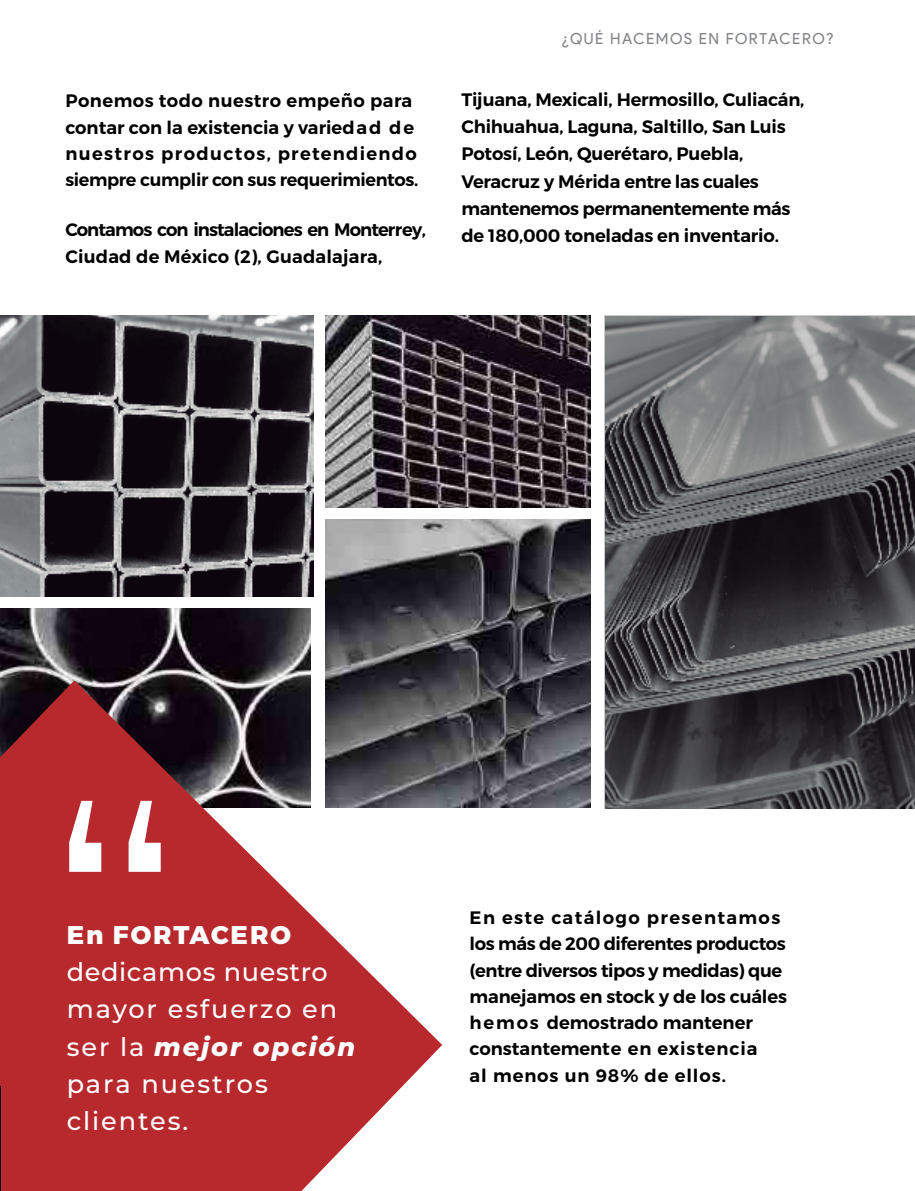
<style>
.page{position:relative;width:915px;height:1191px;background:#fff}
.page>*{position:absolute;margin:0;border:0;box-sizing:border-box;transform-origin:0 0}
.t1{font:100 248.1px "Gobold";color:#fff}
.t2{font:500 25.5px/37.2px "Montserrat";letter-spacing:.07em;color:#fff}
.t3{font:800 25.5px "Montserrat";letter-spacing:.075em;color:#fff}
.t4{font:600 18px/26.2px "Montserrat";letter-spacing:-.01em;color:#000}
.t5{font:600 18px/26.2px "Montserrat";letter-spacing:.025em;color:#000}
.t6{font:600 18px/26.2px "Montserrat";letter-spacing:-.05em;color:#000}
.t7{font:600 17.7px "Montserrat";letter-spacing:-.02em;color:#000}
.t8{font:15.3px "Product Sans";letter-spacing:.1em;color:#808285}
.s1{font-size:18px}
.s2{font-weight:800;font-style:italic}
</style>
<div class="page">
<img style="left:0;top:609px;width:310px;height:71px">
<svg style="left:0;top:680px;width:442px;height:511px;fill:#b7292d"></svg>
<img style="left:0;top:315px;width:313px;height:281px">
<img style="left:326px;top:315px;width:264px;height:193px">
<img style="left:326px;top:519px;width:264px;height:288px">
<svg style="left:604px;top:315px;width:310px;height:493px;background:#545456"></svg>
<p class="t5" style="left:65px;top:88px;width:353px">Ponemos todo nuestro empeño para contar con la existencia y variedad de nuestros productos, pretendiendo</p>
<p class="t7" style="left:65px;top:169px;width:354px">siempre cumplir con sus requerimien<span class="s1">tos.</span></p>
<p class="t6" style="left:65px;top:217px;width:362px">Contamos con instalaciones en Monterrey,<br>Ciudad de México (2), Guadalajara,</p>
<p class="t8" style="left:561px;top:30px;width:273px">¿QUÉ HACEMOS EN FORTACERO?</p>
<p class="t4" style="left:461px;top:87px;width:344px;line-height:27px">Tijuana, Mexicali, Hermosillo, Culiacán, Chihuahua, Laguna, Saltillo, San Luis Potosí, León, Querétaro, Puebla, Veracruz y Mérida entre las cuales mantenemos permanentemente más de 180,000 toneladas en inventario.</p>
<h1 class="t1" style="left:53px;top:754px;width:130px">“</h1>
<h2 class="t3" style="left:67px;top:919px;width:226px">En FORTACERO</h2>
<h2 class="t2" style="left:67px;top:952px;width:290px">dedicamos nuestro mayor esfuerzo en ser la <span class="s2">mejor opción </span>para nuestros clientes.</h2>
<p class="t4" style="left:469px;top:904px;width:319px">En este catálogo presentamos los más de 200 diferentes productos (entre diversos tipos y medidas) que manejamos en stock y de los cuáles hemos demostrado mantener constantemente en existencia<br>al menos un 98% de ellos.</p>
</div>
